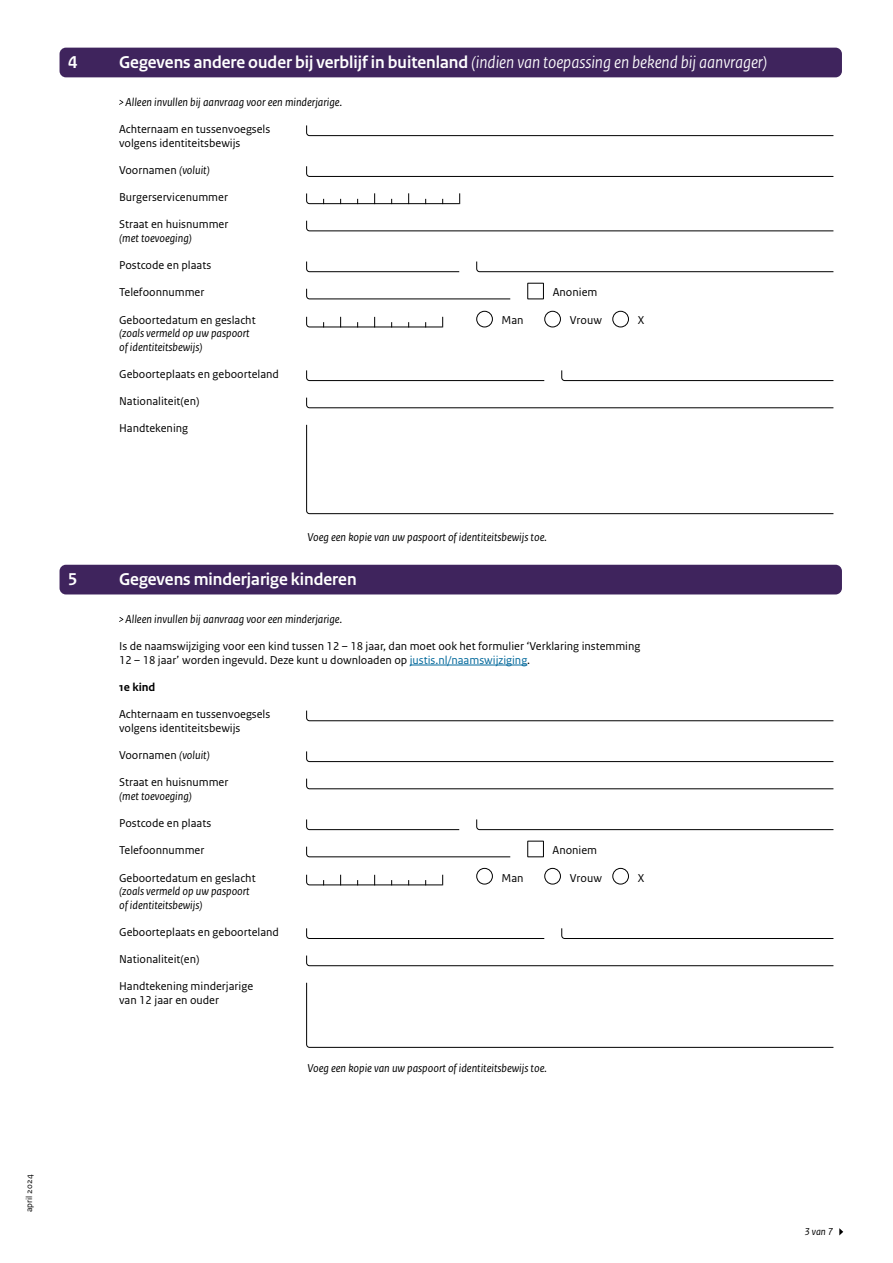
<style>
.page{position:relative;width:893px;height:1263px;background:#fff}
.page>*{position:absolute;margin:0;border:0;box-sizing:border-box;transform-origin:0 0}
.Kop_wit{font:700 18px "Rijksoverheid Sans Heading";color:#fff}
.Tekst_invulkaders{font:12px/13.6px "Rijksoverheid Sans Text";color:#000}
.Tekst_invulkaders-2{font:italic 12px/13.6px "Rijksoverheid Sans Text";color:#000}
.Tussenkop_H3{font:700 12px "Rijksoverheid Sans Text";color:#000}
.t1{font:italic 10.5px "Rijksoverheid Sans Text";color:#000}
.t2{font:9px "Rijksoverheid Sans Text";color:#000}
.s1{font-weight:400;font-style:italic}
.s2{font-style:italic}
.s3{font-style:normal}
.s4{color:#01689b}
</style>
<div class="page">
<svg style="left:839px;top:1228px;width:4px;height:7px"></svg>
<svg style="left:306px;top:316px;width:137px;height:12px"></svg>
<div style="left:476px;top:311px;width:17px;height:16px;border:1px solid #000;border-radius:50%"></div>
<div style="left:476px;top:868px;width:17px;height:16px;border:1px solid #000;border-radius:50%"></div>
<div style="left:544px;top:311px;width:17px;height:16px;border:1px solid #000;border-radius:50%"></div>
<div style="left:544px;top:868px;width:17px;height:16px;border:1px solid #000;border-radius:50%"></div>
<svg style="left:306px;top:125px;width:528px;height:12px"></svg>
<svg style="left:306px;top:166px;width:528px;height:11px"></svg>
<svg style="left:306px;top:288px;width:205px;height:12px"></svg>
<svg style="left:306px;top:220px;width:528px;height:12px"></svg>
<svg style="left:476px;top:261px;width:358px;height:12px"></svg>
<svg style="left:306px;top:261px;width:154px;height:12px"></svg>
<div style="left:527px;top:283px;width:17px;height:16px;border:1px solid #000"></div>
<svg style="left:306px;top:193px;width:154px;height:12px"></svg>
<svg style="left:561px;top:370px;width:273px;height:11px"></svg>
<svg style="left:306px;top:370px;width:239px;height:11px"></svg>
<svg style="left:306px;top:424px;width:528px;height:91px"></svg>
<svg style="left:306px;top:397px;width:528px;height:12px"></svg>
<svg style="left:306px;top:874px;width:137px;height:12px"></svg>
<svg style="left:306px;top:710px;width:528px;height:12px"></svg>
<svg style="left:306px;top:751px;width:528px;height:11px"></svg>
<svg style="left:306px;top:846px;width:205px;height:12px"></svg>
<svg style="left:306px;top:778px;width:528px;height:12px"></svg>
<svg style="left:476px;top:819px;width:358px;height:11px"></svg>
<svg style="left:306px;top:819px;width:154px;height:11px"></svg>
<div style="left:527px;top:841px;width:17px;height:16px;border:1px solid #000"></div>
<svg style="left:561px;top:928px;width:273px;height:11px"></svg>
<svg style="left:306px;top:928px;width:239px;height:11px"></svg>
<svg style="left:306px;top:982px;width:528px;height:66px"></svg>
<svg style="left:306px;top:955px;width:528px;height:12px"></svg>
<div style="left:612px;top:311px;width:17px;height:16px;border:1px solid #000;border-radius:50%"></div>
<div style="left:612px;top:868px;width:17px;height:16px;border:1px solid #000;border-radius:50%"></div>
<div style="left:60px;top:48px;width:782px;height:29px;background:#3f245d;border-radius:6px"></div>
<svg style="left:119px;top:100px;width:4px;height:5px"></svg>
<div style="left:60px;top:565px;width:782px;height:29px;background:#3f245d;border-radius:6px"></div>
<svg style="left:119px;top:617px;width:4px;height:5px"></svg>
<hr style="left:410px;top:665px;width:117px;height:1px;background:#01689b">
<h2 class="Kop_wit" style="left:68px;top:52px;width:11px">4</h2>
<h2 class="Kop_wit" style="left:119px;top:52px;width:650px">Gegevens andere ouder bij verblijf in buitenland <span class="s1">(indien van toepassing en bekend bij aanvrager)</span></h2>
<p class="Tekst_invulkaders-2" style="left:125px;top:95px;width:218px">Alleen invullen bij aanvraag voor een minderjarige.</p>
<p class="Tekst_invulkaders" style="left:119px;top:123px;width:153px">Achternaam en tussenvoegsels volgens identiteitsbewijs</p>
<p class="Tekst_invulkaders" style="left:119px;top:163px;width:92px">Voornamen <span class="s2">(voluit)</span></p>
<p class="Tekst_invulkaders" style="left:119px;top:191px;width:110px">Burgerservicenummer</p>
<p class="Tekst_invulkaders" style="left:119px;top:218px;width:111px">Straat en huisnummer</p>
<p class="Tekst_invulkaders-2" style="left:119px;top:231px;width:75px">(met toevoeging)</p>
<p class="Tekst_invulkaders" style="left:119px;top:259px;width:94px">Postcode en plaats</p>
<p class="Tekst_invulkaders" style="left:119px;top:286px;width:87px">Telefoonnummer</p>
<p class="Tekst_invulkaders" style="left:553px;top:286px;width:46px">Anoniem</p>
<p class="Tekst_invulkaders-2" style="left:119px;top:313px;width:138px"><span class="s3">Geboortedatum en geslacht </span>(zoals vermeld op uw paspoort of identiteitsbewijs)</p>
<p class="Tekst_invulkaders" style="left:501px;top:313px;width:24px">Man</p>
<p class="Tekst_invulkaders" style="left:570px;top:313px;width:34px">Vrouw</p>
<p class="Tekst_invulkaders" style="left:638px;top:313px;width:8px">X</p>
<p class="Tekst_invulkaders" style="left:119px;top:367px;width:161px">Geboorteplaats en geboorteland</p>
<p class="Tekst_invulkaders" style="left:119px;top:395px;width:82px">Nationaliteit(en)</p>
<p class="Tekst_invulkaders" style="left:119px;top:422px;width:71px">Handtekening</p>
<p class="Tekst_invulkaders-2" style="left:307px;top:531px;width:241px">Voeg een kopie van uw paspoort of identiteitsbewijs toe.</p>
<h2 class="Kop_wit" style="left:68px;top:569px;width:11px">5</h2>
<h2 class="Kop_wit" style="left:119px;top:569px;width:239px">Gegevens minderjarige kinderen</h2>
<p class="Tekst_invulkaders-2" style="left:125px;top:612px;width:218px">Alleen invullen bij aanvraag voor een minderjarige.</p>
<p class="Tekst_invulkaders" style="left:119px;top:640px;width:523px">Is de naamswijziging voor een kind tussen 12 – 18 jaar, dan moet ook het formulier ‘Verklaring instemming<br>12 – 18 jaar’ worden ingevuld. Deze kunt u downloaden op <span class="s4">justis.nl/naamswijziging</span>.</p>
<h3 class="Tussenkop_H3" style="left:119px;top:680px;width:38px">1e kind</h3>
<p class="Tekst_invulkaders" style="left:119px;top:708px;width:153px">Achternaam en tussenvoegsels volgens identiteitsbewijs</p>
<p class="Tekst_invulkaders" style="left:119px;top:748px;width:92px">Voornamen <span class="s2">(voluit)</span></p>
<p class="Tekst_invulkaders" style="left:119px;top:776px;width:111px">Straat en huisnummer</p>
<p class="Tekst_invulkaders-2" style="left:119px;top:789px;width:75px">(met toevoeging)</p>
<p class="Tekst_invulkaders" style="left:119px;top:816px;width:94px">Postcode en plaats</p>
<p class="Tekst_invulkaders" style="left:119px;top:844px;width:87px">Telefoonnummer</p>
<p class="Tekst_invulkaders" style="left:553px;top:844px;width:46px">Anoniem</p>
<p class="Tekst_invulkaders-2" style="left:119px;top:871px;width:138px"><span class="s3">Geboortedatum en geslacht </span>(zoals vermeld op uw paspoort of identiteitsbewijs)</p>
<p class="Tekst_invulkaders" style="left:501px;top:871px;width:24px">Man</p>
<p class="Tekst_invulkaders" style="left:570px;top:871px;width:34px">Vrouw</p>
<p class="Tekst_invulkaders" style="left:638px;top:871px;width:8px">X</p>
<p class="Tekst_invulkaders" style="left:119px;top:925px;width:161px">Geboorteplaats en geboorteland</p>
<p class="Tekst_invulkaders" style="left:119px;top:953px;width:82px">Nationaliteit(en)</p>
<p class="Tekst_invulkaders" style="left:119px;top:980px;width:136px">Handtekening minderjarige</p>
<p class="Tekst_invulkaders" style="left:119px;top:993px;width:102px">van 12 jaar en ouder</p>
<p class="Tekst_invulkaders-2" style="left:307px;top:1061px;width:241px">Voeg een kopie van uw paspoort of identiteitsbewijs toe.</p>
<p class="t2" style="left:24px;top:1212px;width:39px;rotate:-90deg">april 2024</p>
<p class="t1" style="left:804px;top:1226px;width:30px">3 van 7</p>
</div>
